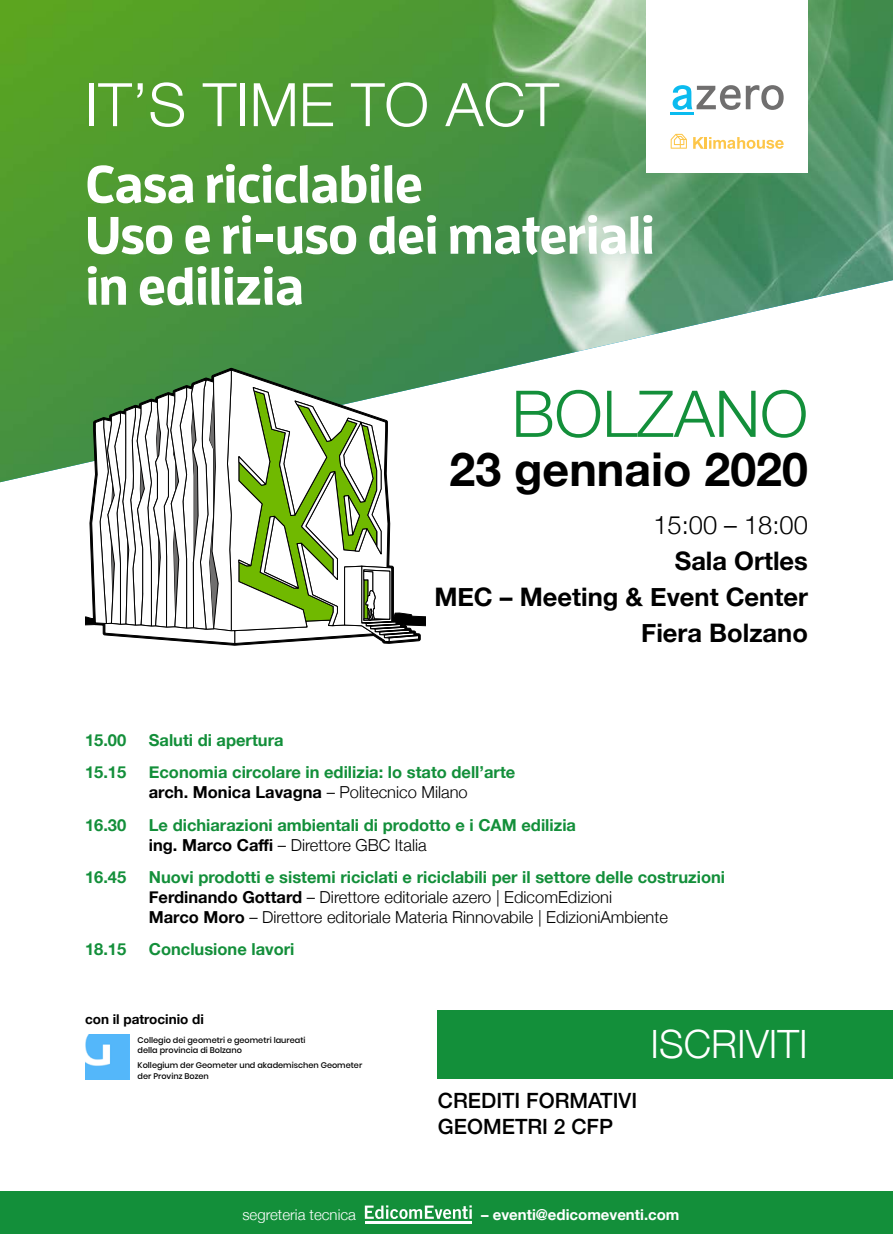
<style>
.page{position:relative;width:893px;height:1234px;background:#fff}
.page>*{position:absolute;margin:0;border:0;box-sizing:border-box;transform-origin:0 0}
.t1{font:300 64.5px "Helvetica Neue";color:#138f3a}
.t2{font:300 60px "Helvetica Neue";color:#fff}
.t3{font:700 52.5px/51px "Enzo OT";letter-spacing:-.02em;color:#fff}
.t4{font:700 46.5px "Helvetica Neue";color:#000}
.t5{font:300 39px "Helvetica Neue";color:#fff}
.t6{font:700 25.5px/36px "Helvetica Neue";color:#000;text-align:right}
.t7{font:300 25.5px "Helvetica Neue";color:#000}
.t8{font:500 21px/25.5px "Helvetica Neue";color:#000}
.t9{font:700 16.5px/19.8px "Helvetica Neue";color:#138f3a}
.t10{font:300 16.5px/19.8px "Helvetica Neue";color:#000}
.t11{font:700 15px "Helvetica Neue";color:#fff}
.t12{font:300 15px "Helvetica Neue";color:#fff}
.t13{font:700 13.5px "Helvetica Neue";color:#000}
.t14{font:500 8.1px/10.8px "Poppins";color:#000}
.s1{color:#000}
.s2{font-weight:300;color:#000}
.s3{font-weight:700;color:#138f3a}
.s4{font-weight:700}
</style>
<div class="page">
<div style="left:438px;top:1010px;width:455px;height:68px;background:#138f3a"></div>
<img style="left:0;top:0;width:893px;height:482px">
<div style="left:646px;top:0;width:162px;height:173px;background:#fff"></div>
<div style="left:0;top:1191px;width:893px;height:42px;background:#138f3a"></div>
<svg style="left:365px;top:1205px;width:107px;height:13px"></svg>
<hr style="left:365px;top:1220px;width:107px;height:2px;background:#fff">
<svg style="left:85px;top:367px;width:340px;height:276px"></svg>
<svg style="left:673px;top:85px;width:111px;height:25px"></svg>
<hr style="left:671px;top:112px;width:23px;height:3px;background:#0bbbef">
<svg style="left:671px;top:134px;width:16px;height:15px"></svg>
<svg style="left:693px;top:137px;width:91px;height:12px"></svg>
<img style="left:85px;top:1034px;width:45px;height:44px">
<h2 class="t2" style="left:85px;top:56px;width:475px">IT’S TIME TO ACT</h2>
<h3 class="t3" style="left:85px;top:157px;width:572px">Casa riciclabile<br>Uso e ri-uso dei materiali in edilizia</h3>
<h1 class="t1" style="left:512px;top:362px;width:298px">BOLZANO</h1>
<h3 class="t4" style="left:450px;top:433px;width:360px">23 gennaio 2020</h3>
<h3 class="t7" style="left:653px;top:504px;width:156px">15:00 – 18:00</h3>
<h3 class="t6" style="left:434px;top:543px;width:375px">Sala Ortles<br>MEC – Meeting &amp; Event Center<br>Fiera Bolzano</h3>
<p class="t9" style="left:85px;top:730px;width:43px">15.00</p>
<p class="t9" style="left:149px;top:730px;width:136px">Saluti di apertura</p>
<p class="t9" style="left:85px;top:762px;width:43px">15.15</p>
<p class="t9" style="left:149px;top:762px;width:368px">Economia circolare in edilizia: lo stato dell’arte <span class="s1">arch. Monica Lavagna</span> <span class="s2">– Politecnico Milano</span></p>
<p class="t9" style="left:85px;top:815px;width:43px">16.30</p>
<p class="t9" style="left:149px;top:815px;width:429px">Le dichiarazioni ambientali di prodotto e i CAM edilizia <span class="s1">ing. Marco Caffi</span> <span class="s2">– Direttore GBC Italia</span></p>
<p class="t9" style="left:85px;top:867px;width:43px">16.45</p>
<p class="t10" style="left:149px;top:866px;width:578px"><span class="s3">Nuovi prodotti e sistemi riciclati e riciclabili per il settore delle costruzioni<br></span><span class="s4">Ferdinando Gottard</span> – Direttore editoriale azero | EdicomEdizioni<br><span class="s4">Marco Moro</span> – Direttore editoriale Materia Rinnovabile | EdizioniAmbiente</p>
<p class="t9" style="left:85px;top:939px;width:43px">18.15</p>
<p class="t9" style="left:149px;top:939px;width:147px">Conclusione lavori</p>
<p class="t13" style="left:85px;top:1008px;width:120px">con il patrocinio di</p>
<p class="t14" style="left:138px;top:1034px;width:169px">Collegio dei geometri e geometri laureati della provincia di Bolzano</p>
<p class="t14" style="left:138px;top:1059px;width:226px">Kollegium der Geometer und akademischen Geometer der Provinz Bozen</p>
<p class="t8" style="left:438px;top:1085px;width:201px">CREDITI FORMATIVI<br>GEOMETRI 2 CFP</p>
<h3 class="t5" style="left:650px;top:1012px;width:159px">ISCRIVITI</h3>
<p class="t12" style="left:242px;top:1201px;width:115px">segreteria tecnica</p>
<p class="t11" style="left:481px;top:1201px;width:200px">– eventi@edicomeventi.com</p>
</div>
